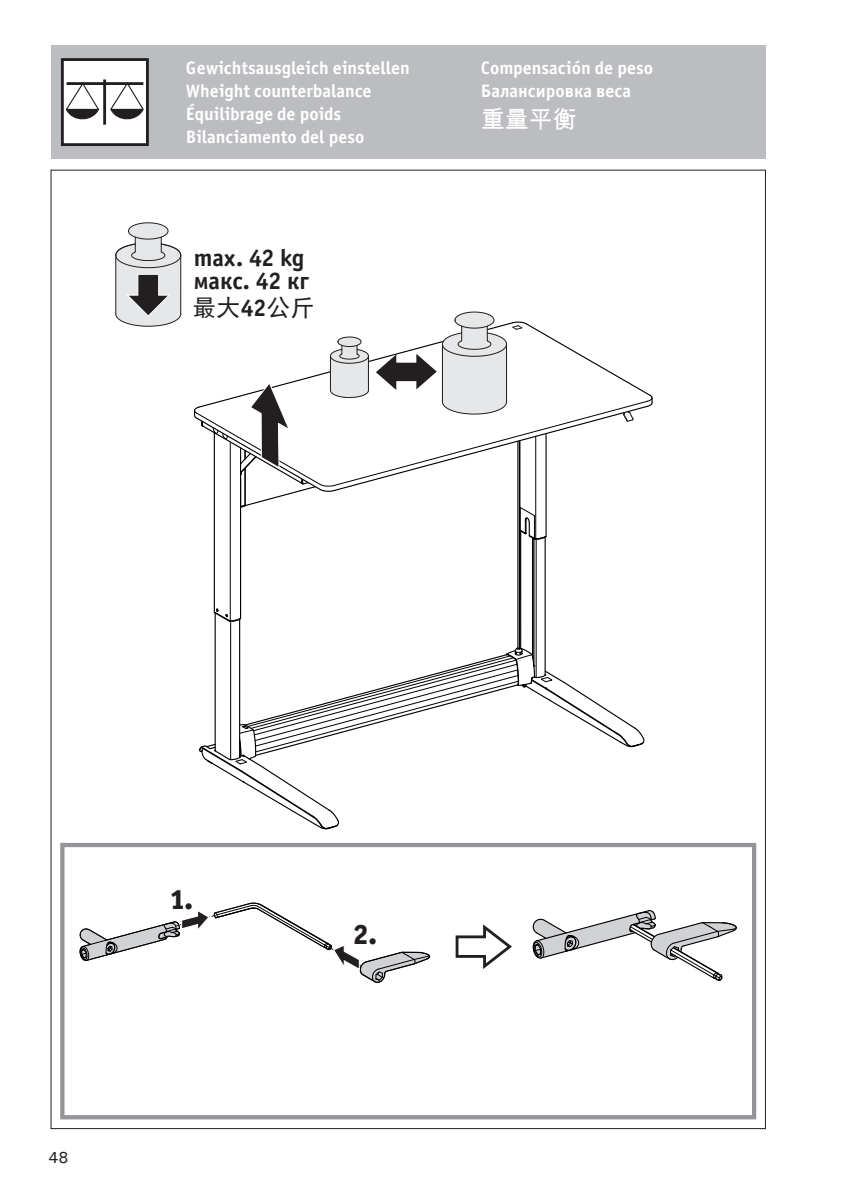
<style>
.page{position:relative;width:842px;height:1191px;background:#fff}
.page>*{position:absolute;margin:0;border:0;box-sizing:border-box;transform-origin:0 0}
.t1{font:28px "Officina Sans Extra Bold TT";color:#231f20}
.t2{font:24px "Officina Sans Bold TT";color:#231f20}
.t3{font:24px "Sim Hei";color:#231f20}
.t4{font:24px "Arial Unicode MS";color:#fff}
.t5{font:18px/22.8px "Officina Sans Bold TT";color:#fff}
.t6{font:500 16px "Univers";color:#231f20}
.s1{font-family:"Officina Sans Bold TT"}
</style>
<div class="page">
<hr style="left:240px;top:478px;width:1px;height:140px;background:#000002">
<hr style="left:214px;top:432px;width:1px;height:180px;background:#000002">
<hr style="left:517px;top:432px;width:1px;height:216px;background:#000002">
<hr style="left:519px;top:432px;width:1px;height:216px;background:#000002">
<hr style="left:230px;top:443px;width:1px;height:178px;background:#000002">
<hr style="left:532px;top:537px;width:1px;height:119px;background:#000002">
<hr style="left:533px;top:538px;width:1px;height:128px;background:#000002">
<hr style="left:520px;top:530px;width:1px;height:118px;background:#000002">
<hr style="left:545px;top:536px;width:1px;height:139px;background:#000002">
<svg style="left:213px;top:607px;width:29px;height:16px"></svg>
<hr style="left:239px;top:618px;width:1px;height:139px;background:#000002">
<hr style="left:215px;top:612px;width:1px;height:139px;background:#000002">
<hr style="left:536px;top:539px;width:1px;height:138px;background:#000002">
<hr style="left:230px;top:621px;width:1px;height:138px;background:#000002">
<svg style="left:199px;top:646px;width:446px;height:184px"></svg>
<svg style="left:79px;top:902px;width:352px;height:81px"></svg>
<svg style="left:455px;top:924px;width:57px;height:45px"></svg>
<div style="left:60px;top:843px;width:696px;height:276px;border:4px solid #939598"></div>
<svg style="left:532px;top:910px;width:205px;height:71px"></svg>
<svg style="left:194px;top:311px;width:459px;height:229px"></svg>
<svg style="left:115px;top:222px;width:67px;height:105px"></svg>
<div style="left:51px;top:45px;width:714px;height:114px;background:#bcbdc0"></div>
<div style="left:61px;top:58px;width:88px;height:88px;background:#fff;border:3px solid #231f20"></div>
<hr style="left:103px;top:79px;width:3px;height:46px;background:#231f20">
<hr style="left:67px;top:82px;width:76px;height:3px;background:#231f20">
<svg style="left:65px;top:82px;width:35px;height:38px"></svg>
<svg style="left:109px;top:82px;width:35px;height:38px"></svg>
<p class="t5" style="left:186px;top:57px;width:225px">Gewichtsausgleich einstellen<br>Wheight counterbalance<br>Équilibrage de poids<br>Bilanciamento del peso</p>
<p class="t5" style="left:481px;top:57px;width:174px">Compensación de peso<br>Балансировка веса</p>
<h2 class="t4" style="left:481px;top:102px;width:97px">重量平衡</h2>
<h2 class="t2" style="left:194px;top:243px;width:112px">max. 42 kg</h2>
<h2 class="t3" style="left:193px;top:295px;width:123px">最大<span class="s1">42</span>公斤</h2>
<h2 class="t2" style="left:194px;top:266px;width:117px">макс. 42 кг</h2>
<p class="t6" style="left:49px;top:1146px;width:22px">48</p>
<h1 class="t1" style="left:170px;top:882px;width:25px">1.</h1>
<h1 class="t1" style="left:353px;top:916px;width:25px">2.</h1>
</div>
